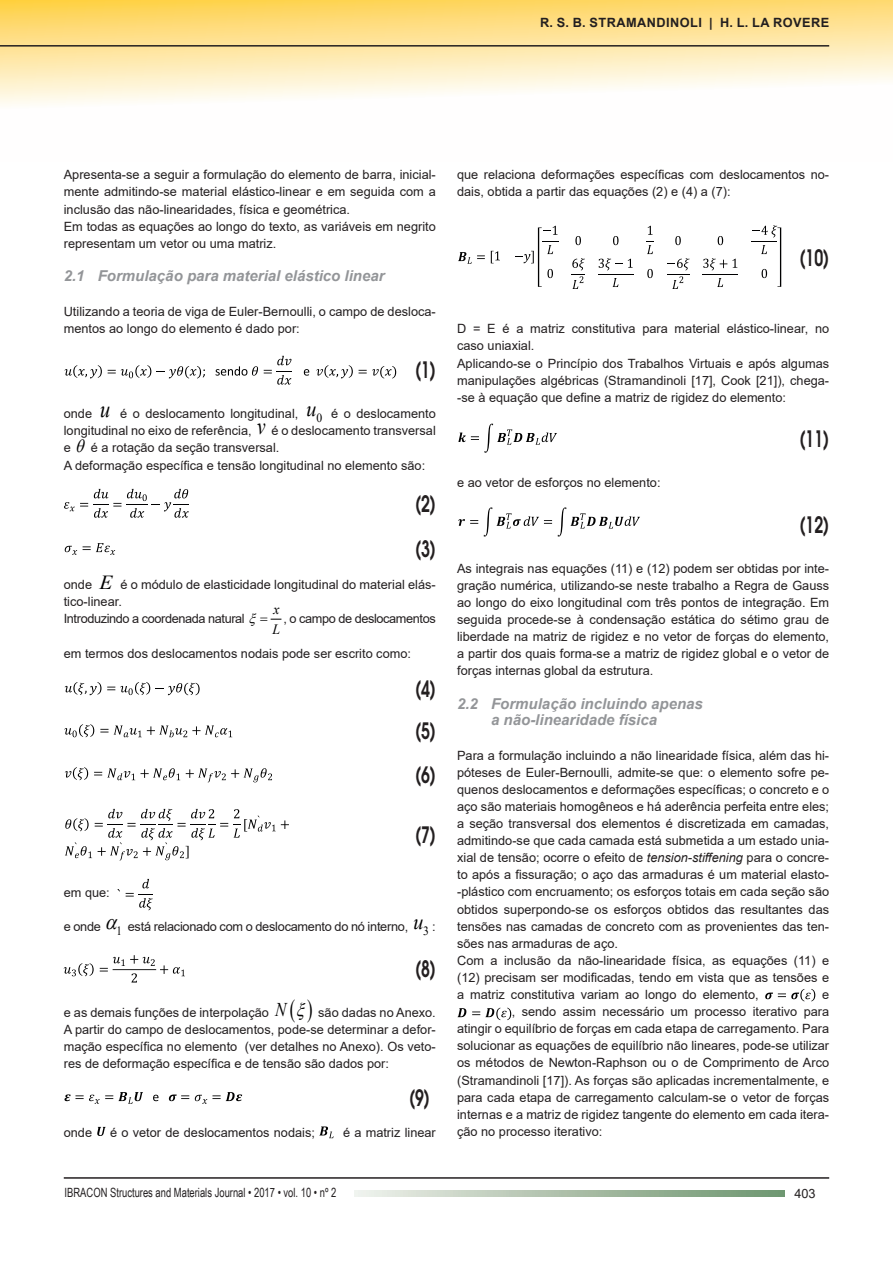
<style>
.page{position:relative;width:893px;height:1263px;background:#fff}
.page>*{position:absolute;margin:0;border:0;box-sizing:border-box;transform-origin:0 0}
.t1{font:600 22.5px/42.9px "Avant Garde";color:#231f20;scale:.7 1}
.t2{font:italic 700 15px/16.5px "Arial";color:#939598}
.t3{font:italic 14.25px/20.1px "Times New Roman";color:#000001}
.t4{font:12.75px/17.1px "Arial";color:#231f20}
.t5{font:12.75px "Arial Narrow";color:#231f20;scale:.9 1}
.t6{font:12.75px "Arial";letter-spacing:-.02em;color:#231f20}
.t7{font:700 12.75px "Arial";letter-spacing:.035em;color:#231f20}
.t8{font:12.75px "Arial";letter-spacing:-.03em;color:#231f20}
.s1{font-family:"Times New Roman";font-style:italic;font-size:23.55px;color:#000001}
.s2{font-family:"Times New Roman";font-style:italic;font-size:21.6px;color:#000001}
.s3{font-family:"Times New Roman";font-style:italic;font-size:19.95px;color:#000001}
.s4{font-family:"Times New Roman";font-style:italic;font-size:19.5px;color:#000001}
.s5{font-style:italic}
</style>
<div class="page">
<svg style="left:0;top:0;width:893px;height:105px"></svg>
<hr style="left:64px;top:1177px;width:765px;height:2px;background:#231f20">
<hr style="left:0;top:45px;width:829px;height:2px;background:#231f20">
<svg style="left:354px;top:1190px;width:431px;height:6px;background:#acc0aa"></svg>
<svg style="left:65px;top:365px;width:37px;height:13px"></svg>
<svg style="left:108px;top:365px;width:43px;height:13px"></svg>
<svg style="left:157px;top:366px;width:48px;height:12px"></svg>
<svg style="left:216px;top:366px;width:42px;height:10px"></svg>
<svg style="left:264px;top:356px;width:28px;height:29px"></svg>
<svg style="left:304px;top:369px;width:5px;height:7px"></svg>
<svg style="left:316px;top:365px;width:37px;height:13px"></svg>
<svg style="left:359px;top:366px;width:37px;height:12px"></svg>
<svg style="left:64px;top:489px;width:125px;height:29px"></svg>
<svg style="left:65px;top:546px;width:12px;height:9px"></svg>
<svg style="left:83px;top:543px;width:32px;height:12px"></svg>
<svg style="left:65px;top:682px;width:36px;height:13px"></svg>
<svg style="left:107px;top:682px;width:43px;height:13px"></svg>
<svg style="left:156px;top:683px;width:44px;height:12px"></svg>
<svg style="left:64px;top:724px;width:30px;height:13px"></svg>
<svg style="left:100px;top:725px;width:132px;height:12px"></svg>
<svg style="left:65px;top:767px;width:23px;height:13px"></svg>
<svg style="left:94px;top:768px;width:41px;height:12px"></svg>
<svg style="left:141px;top:768px;width:39px;height:12px"></svg>
<svg style="left:186px;top:768px;width:86px;height:14px"></svg>
<svg style="left:65px;top:809px;width:224px;height:51px"></svg>
<svg style="left:126px;top:879px;width:27px;height:31px"></svg>
<svg style="left:64px;top:963px;width:30px;height:13px"></svg>
<svg style="left:100px;top:955px;width:85px;height:27px"></svg>
<svg style="left:64px;top:1092px;width:79px;height:12px"></svg>
<svg style="left:153px;top:1095px;width:6px;height:6px"></svg>
<svg style="left:169px;top:1094px;width:20px;height:7px"></svg>
<svg style="left:195px;top:1092px;width:47px;height:12px"></svg>
<svg style="left:97px;top:1127px;width:9px;height:9px"></svg>
<svg style="left:319px;top:1126px;width:15px;height:12px"></svg>
<svg style="left:458px;top:252px;width:27px;height:12px"></svg>
<svg style="left:491px;top:225px;width:290px;height:64px"></svg>
<svg style="left:458px;top:424px;width:99px;height:29px"></svg>
<svg style="left:458px;top:519px;width:20px;height:7px"></svg>
<svg style="left:484px;top:507px;width:68px;height:29px"></svg>
<svg style="left:558px;top:507px;width:82px;height:29px"></svg>
<svg style="left:765px;top:989px;width:50px;height:12px"></svg>
<svg style="left:457px;top:1008px;width:9px;height:9px"></svg>
<svg style="left:472px;top:1008px;width:39px;height:12px"></svg>
<svg style="left:270px;top:618px;width:11px;height:2px"></svg>
<p class="t7" style="left:540px;top:14px;width:291px">R. S. B. STRAMANDINOLI | H. L. LA ROVERE</p>
<p class="t4" style="left:64px;top:166px;width:374px">Apresenta-se a seguir a formulação do elemento de barra, inicial&shy;mente admitindo-se material elástico-linear e em seguida com a inclusão das não-linearidades, física e geométrica.<br>Em todas as equações ao longo do texto, as variáveis em negrito representam um vetor ou uma matriz.</p>
<p class="t2" style="left:64px;top:268px;width:322px">2.1 Formulação para material elástico linear</p>
<p class="t4" style="left:64px;top:302px;width:374px">Utilizando a teoria de viga de Euler-Bernoulli, o campo de desloca&shy;mentos ao longo do elemento é dado por:</p>
<h1 class="t1" style="left:415px;top:348px;width:31px">(1)</h1>
<p class="t4" style="left:64px;top:405px;width:236px">onde <span class="s1">u</span> é o deslocamento longitudinal,</p>
<p class="t4" style="left:64px;top:405px;width:374px;text-align:justify;text-indent:243px"><sub>0</sub><span class="s2">u</span> é o deslocamento longitudinal no eixo de referência, <span class="s1">v</span> é o deslocamento transversal e</p>
<p class="t4" style="left:64px;top:439px;width:363px;text-indent:27px">é a rotação da seção transversal.<br>A deformação específica e tensão longitudinal no elemento são:</p>
<h1 class="t1" style="left:415px;top:480px;width:31px;line-height:45.2px">(2) (3)</h1>
<p class="t4" style="left:64px;top:576px;width:374px">onde <span class="s3">E</span> é o módulo de elasticidade longitudinal do material elás&shy;tico-linear.<br>Introduzindo a coordenada natural</p>
<p class="t3" style="left:272px;top:599px;width:9px">x<br>L</p>
<p class="t8" style="left:284px;top:610px;width:154px">, o campo de deslocamentos</p>
<p class="t4" style="left:64px;top:644px;width:349px">em termos dos deslocamentos nodais pode ser escrito como:</p>
<h1 class="t1" style="left:415px;top:667px;width:31px;text-align:justify">(4) (5) (6)</h1>
<h1 class="t1" style="left:415px;top:813px;width:31px">(7)</h1>
<p class="t4" style="left:64px;top:884px;width:48px">em que:</p>
<p class="t6" style="left:64px;top:918px;width:374px">e onde <sub>1</sub> está relacionado com o deslocamento do nó interno, <sub>3</sub><span class="s2">u</span> :</p>
<h1 class="t1" style="left:415px;top:947px;width:31px">(8)</h1>
<p class="t4" style="left:64px;top:1004px;width:224px">e as demais funções de interpolação <span class="s4">N</span></p>
<p class="t4" style="left:64px;top:1004px;width:374px;text-align:justify;text-indent:254px">são dadas no Anexo.<br>A partir do campo de deslocamentos, pode-se determinar a defor&shy;mação específica no elemento (ver detalhes no Anexo). Os veto&shy;res de deformação específica e de tensão são dados por:</p>
<h1 class="t1" style="left:409px;top:1075px;width:31px">(9)</h1>
<p class="t4" style="left:64px;top:1123px;width:30px">onde</p>
<p class="t4" style="left:110px;top:1123px;width:206px">é o vetor de deslocamentos nodais;</p>
<p class="t4" style="left:343px;top:1123px;width:94px">é a matriz linear</p>
<p class="t4" style="left:457px;top:166px;width:374px">que relaciona deformações específicas com deslocamentos no&shy;dais, obtida a partir das equações (2) e (4) a (7):</p>
<h1 class="t1" style="left:800px;top:236px;width:44px">(10)</h1>
<p class="t4" style="left:457px;top:320px;width:374px">D = E é a matriz constitutiva para material elástico-linear, no caso uniaxial.<br>Aplicando-se o Princípio dos Trabalhos Virtuais e após algumas manipulações algébricas (Stramandinoli [17], Cook [21]), chega--se à equação que define a matriz de rigidez do elemento:</p>
<h1 class="t1" style="left:800px;top:417px;width:44px">(11)</h1>
<p class="t4" style="left:457px;top:474px;width:205px">e ao vetor de esforços no elemento:</p>
<h1 class="t1" style="left:800px;top:502px;width:44px">(12)</h1>
<p class="t4" style="left:457px;top:560px;width:374px;text-align:justify">As integrais nas equações (11) e (12) podem ser obtidas por inte&shy;gração numérica, utilizando-se neste trabalho a Regra de Gauss ao longo do eixo longitudinal com três pontos de integração. Em seguida procede-se à condensação estática do sétimo grau de liberdade na matriz de rigidez e no vetor de forças do elemento, a partir dos quais forma-se a matriz de rigidez global e o vetor de forças internas global da estrutura.</p>
<p class="t2" style="left:491px;top:696px;width:213px;text-indent:-34px">2.2 Formulação incluindo apenas a não-linearidade física</p>
<p class="t4" style="left:457px;top:746px;width:374px">Para a formulação incluindo a não linearidade física, além das hi&shy;póteses de Euler-Bernoulli, admite-se que: o elemento sofre pe&shy;quenos deslocamentos e deformações específicas; o concreto e o aço são materiais homogêneos e há aderência perfeita entre eles; a seção transversal dos elementos é discretizada em camadas, admitindo-se que cada camada está submetida a um estado unia&shy;xial de tensão; ocorre o efeito de <span class="s5">tension-stiffening</span> para o concre&shy;to após a fissuração; o aço das armaduras é um material elasto--plástico com encruamento; os esforços totais em cada seção são obtidos superpondo-se os esforços obtidos das resultantes das tensões nas camadas de concreto com as provenientes das ten&shy;sões nas armaduras de aço.<br>Com a inclusão da não-linearidade física, as equações (11) e (12) precisam ser modificadas, tendo em vista que as tensões e a matriz constitutiva variam ao longo do elemento,</p>
<p class="t4" style="left:822px;top:986px;width:9px">e</p>
<p class="t4" style="left:512px;top:1003px;width:319px">, sendo assim necessário um processo iterativo para</p>
<p class="t4" style="left:457px;top:1020px;width:374px">atingir o equilíbrio de forças em cada etapa de carregamento. Para</p>
<p class="t4" style="left:457px;top:1037px;width:374px">solucionar as equações de equilíbrio não lineares, pode-se utilizar</p>
<p class="t4" style="left:457px;top:1054px;width:374px">os métodos de Newton-Raphson ou o de Comprimento de Arco</p>
<p class="t4" style="left:457px;top:1071px;width:374px">(Stramandinoli [17]). As forças são aplicadas incrementalmente, e</p>
<p class="t4" style="left:457px;top:1088px;width:374px">para cada etapa de carregamento calculam-se o vetor de forças</p>
<p class="t4" style="left:457px;top:1106px;width:374px">internas e a matriz de rigidez tangente do elemento em cada itera-</p>
<p class="t4" style="left:457px;top:1123px;width:147px">ção no processo iterativo:</p>
<p class="t5" style="left:65px;top:1183px;width:303px">IBRACON Structures and Materials Journal • 2017 • vol. 10 • nº 2</p>
<p class="t4" style="left:794px;top:1185px;width:23px">403</p>
</div>
